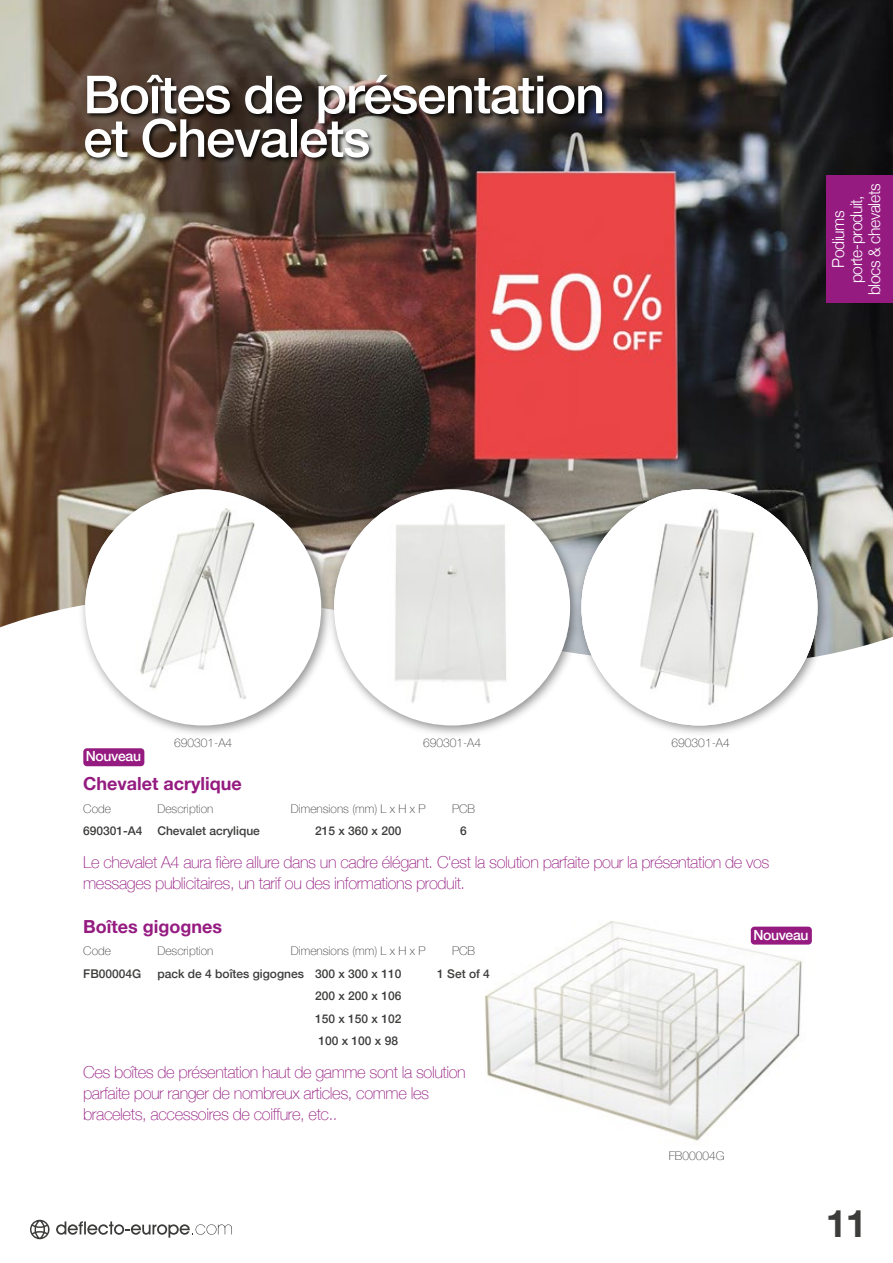
<style>
.page{position:relative;width:893px;height:1263px;background:#fff}
.page>*{position:absolute;margin:0;border:0;box-sizing:border-box;transform-origin:0 0}
.t1{font:500 52.5px/43.5px "Helvetica Neue";letter-spacing:-.025em;color:#fff}
.t2{font:700 37.95px "Helvetica Neue";color:#3c3c3b}
.t3{font:700 18px "Helvetica Neue";color:#951b81}
.t4{font:100 16.5px/21px "Helvetica Neue";letter-spacing:-.025em;color:#951b81}
.t5{font:300 16.5px/18px "Helvetica Neue";letter-spacing:-.025em;color:#fff;text-align:center;scale:.95 1}
.t6{font:500 13.95px "Helvetica Neue";letter-spacing:-.025em;color:#fff}
.t7{font:500 12px/22.5px "Helvetica Neue";color:#3c3c3b;text-align:justify}
.t8{font:100 12px "Helvetica Neue";color:#3c3c3b}
</style>
<div class="page">
<img style="left:0;top:0;width:893px;height:647px">
<img style="left:485px;top:921px;width:327px;height:220px">
<div style="left:827px;top:175px;width:66px;height:128px;background:#951b81"></div>
<img style="left:54px;top:456px;width:237px;height:298px">
<img style="left:85px;top:489px;width:236px;height:236px;border-radius:118px">
<img style="left:291px;top:444px;width:325px;height:290px">
<img style="left:334px;top:489px;width:236px;height:236px;border-radius:118px">
<img style="left:543px;top:449px;width:317px;height:285px">
<img style="left:581px;top:489px;width:236px;height:236px;border-radius:118px">
<div style="left:83px;top:748px;width:61px;height:18px;background:#951b81;border-radius:4px"></div>
<div style="left:751px;top:927px;width:61px;height:17px;background:#951b81;border-radius:4px"></div>
<img style="left:80px;top:65px;width:531px;height:115px">
<svg style="left:30px;top:1219px;width:20px;height:20px"></svg>
<svg style="left:56px;top:1221px;width:176px;height:17px"></svg>
<h1 class="t1" style="left:83px;top:69px;width:523px">Boîtes de présentation et Chevalets</h1>
<p class="t5" style="left:828px;top:295px;width:119px;rotate:-90deg">Podiums porte-produit, blocs &amp; chevalets</p>
<p class="t6" style="left:86px;top:745px;width:57px">Nouveau</p>
<p class="t8" style="left:174px;top:733px;width:60px">690301-A4</p>
<p class="t8" style="left:423px;top:733px;width:60px">690301-A4</p>
<p class="t8" style="left:672px;top:733px;width:60px">690301-A4</p>
<p class="t3" style="left:83px;top:769px;width:160px">Chevalet acrylique</p>
<p class="t8" style="left:83px;top:799px;width:29px">Code</p>
<p class="t8" style="left:157px;top:799px;width:58px">Description</p>
<p class="t8" style="left:291px;top:799px;width:136px">Dimensions (mm) L x H x P</p>
<p class="t8" style="left:452px;top:799px;width:25px">PCB</p>
<p class="t7" style="left:83px;top:818px;width:178px">690301-A4 Chevalet acrylique</p>
<p class="t7" style="left:315px;top:818px;width:88px">215 x 360 x 200</p>
<p class="t7" style="left:460px;top:818px;width:8px">6</p>
<p class="t4" style="left:83px;top:851px;width:688px">Le chevalet A4 aura fière allure dans un cadre élégant. C'est la solution parfaite pour la présentation de vos messages publicitaires, un tarif ou des informations produit.</p>
<p class="t3" style="left:83px;top:912px;width:140px">Boîtes gigognes</p>
<p class="t8" style="left:83px;top:942px;width:29px">Code</p>
<p class="t8" style="left:157px;top:942px;width:58px">Description</p>
<p class="t8" style="left:291px;top:942px;width:136px">Dimensions (mm) L x H x P</p>
<p class="t8" style="left:452px;top:942px;width:25px">PCB</p>
<p class="t7" style="left:83px;top:961px;width:60px">FB00004G</p>
<p class="t7" style="left:157px;top:961px;width:245px">pack de 4 boîtes gigognes 300 x 300 x 110</p>
<p class="t7" style="left:437px;top:961px;width:54px">1 Set of 4</p>
<p class="t7" style="left:315px;top:983px;width:88px">200 x 200 x 106<br>150 x 150 x 102<br>100 x 100 x 98</p>
<p class="t4" style="left:83px;top:1061px;width:384px">Ces boîtes de présentation haut de gamme sont la solution parfaite pour ranger de nombreux articles, comme les bracelets, accessoires de coiffure, etc..</p>
<p class="t6" style="left:753px;top:923px;width:57px">Nouveau</p>
<p class="t8" style="left:669px;top:1146px;width:57px">FB00004G</p>
<h2 class="t2" style="left:826px;top:1193px;width:43px">11</h2>
</div>
